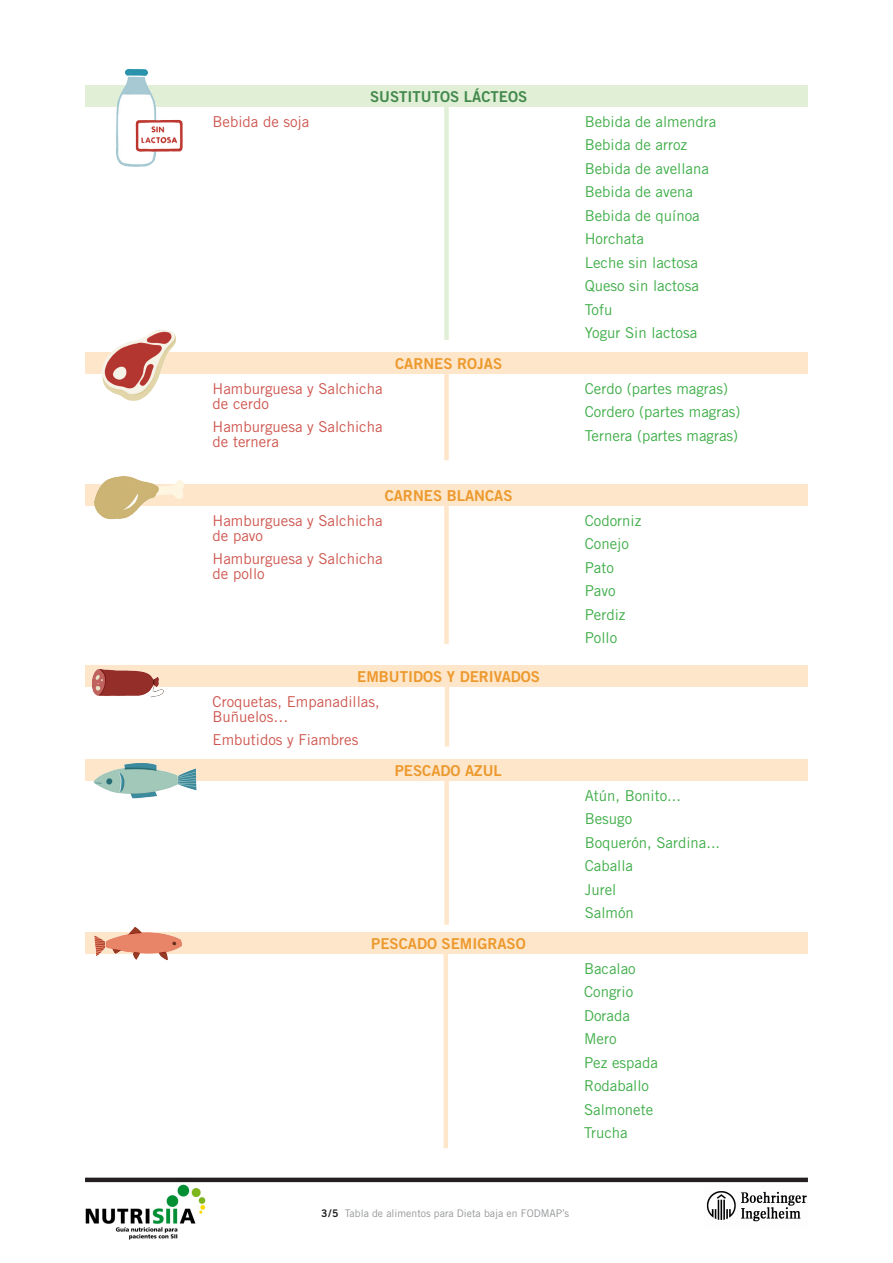
<style>
.page{position:relative;width:893px;height:1263px;background:#fff}
.page>*{position:absolute;margin:0;border:0;box-sizing:border-box;transform-origin:0 0}
.tabla{font:15px "Trade Gothic";color:#40ae49}
.tabla-2{font:15px/15px "Trade Gothic";color:#cf5750}
.t1{font:15px "Trade Gothic Bold Two";color:#ec992d}
.t2{font:15px "Trade Gothic Bold Two";color:#43894d}
.t3{font:10.5px "Trade Gothic";color:#939598}
.s1{font-family:"Trade Gothic Bold Two";color:#231f20}
</style>
<div class="page">
<img style="left:706px;top:1191px;width:101px;height:31px">
<img style="left:85px;top:1182px;width:126px;height:58px">
<div style="left:85px;top:1177px;width:723px;height:5px;background:#231f20"></div>
<div style="left:85px;top:86px;width:723px;height:21px;background:#e1efd6"></div>
<div style="left:444px;top:107px;width:5px;height:233px;background:#e1efd6"></div>
<img style="left:93px;top:69px;width:87px;height:98px">
<img style="left:129px;top:111px;width:54px;height:48px">
<div style="left:85px;top:352px;width:723px;height:22px;background:#fee6ca"></div>
<div style="left:444px;top:374px;width:5px;height:86px;background:#fee6ca"></div>
<img style="left:102px;top:329px;width:74px;height:72px">
<div style="left:85px;top:484px;width:723px;height:21px;background:#fee6ca"></div>
<div style="left:444px;top:505px;width:5px;height:139px;background:#fee6ca"></div>
<img style="left:85px;top:476px;width:110px;height:44px">
<div style="left:85px;top:665px;width:723px;height:22px;background:#fee6ca"></div>
<hr style="left:445px;top:687px;width:4px;height:59px;background:#fee6ca">
<img style="left:92px;top:669px;width:72px;height:29px">
<div style="left:85px;top:759px;width:723px;height:21px;background:#fee6ca"></div>
<img style="left:85px;top:763px;width:123px;height:36px">
<div style="left:444px;top:780px;width:5px;height:145px;background:#fee6ca"></div>
<div style="left:85px;top:932px;width:723px;height:22px;background:#fee6ca"></div>
<hr style="left:444px;top:953px;width:4px;height:195px;background:#fee6ca">
<img style="left:94px;top:927px;width:88px;height:34px">
<p class="t2" style="left:370px;top:88px;width:159px">SUSTITUTOS LÁCTEOS</p>
<p class="tabla-2" style="left:213px;top:114px;width:98px">Bebida de soja</p>
<p class="tabla" style="left:585px;top:113px;width:133px">Bebida de almendra</p>
<p class="tabla" style="left:585px;top:136px;width:104px">Bebida de arroz</p>
<p class="tabla" style="left:585px;top:160px;width:126px">Bebida de avellana</p>
<p class="tabla" style="left:585px;top:183px;width:110px">Bebida de avena</p>
<p class="tabla" style="left:585px;top:207px;width:117px">Bebida de quínoa</p>
<p class="tabla" style="left:585px;top:230px;width:61px">Horchata</p>
<p class="tabla" style="left:585px;top:254px;width:115px">Leche sin lactosa</p>
<p class="tabla" style="left:585px;top:277px;width:116px">Queso sin lactosa</p>
<p class="tabla" style="left:585px;top:301px;width:29px">Tofu</p>
<p class="tabla" style="left:585px;top:324px;width:114px">Yogur Sin lactosa</p>
<p class="t1" style="left:395px;top:354px;width:109px">CARNES ROJAS</p>
<p class="tabla-2" style="left:213px;top:381px;width:171px">Hamburguesa y Salchicha de cerdo</p>
<p class="tabla-2" style="left:213px;top:419px;width:171px">Hamburguesa y Salchicha de ternera</p>
<p class="tabla" style="left:585px;top:379px;width:145px">Cerdo (partes magras)</p>
<p class="tabla" style="left:585px;top:403px;width:157px">Cordero (partes magras)</p>
<p class="tabla" style="left:585px;top:426px;width:155px">Ternera (partes magras)</p>
<p class="t1" style="left:385px;top:486px;width:129px">CARNES BLANCAS</p>
<p class="tabla-2" style="left:213px;top:513px;width:171px">Hamburguesa y Salchicha de pavo</p>
<p class="tabla-2" style="left:213px;top:551px;width:171px">Hamburguesa y Salchicha de pollo</p>
<p class="t1" style="left:357px;top:667px;width:184px">EMBUTIDOS Y DERIVADOS</p>
<p class="tabla-2" style="left:213px;top:694px;width:169px">Croquetas, Empanadillas,<br>Buñuelos…</p>
<p class="tabla-2" style="left:213px;top:732px;width:147px">Embutidos y Fiambres</p>
<p class="t1" style="left:395px;top:761px;width:109px">PESCADO AZUL</p>
<p class="t1" style="left:371px;top:934px;width:156px">PESCADO SEMIGRASO</p>
<p class="tabla" style="left:585px;top:511px;width:58px">Codorniz</p>
<p class="tabla" style="left:585px;top:535px;width:46px">Conejo</p>
<p class="tabla" style="left:585px;top:558px;width:31px">Pato</p>
<p class="tabla" style="left:585px;top:582px;width:32px">Pavo</p>
<p class="tabla" style="left:585px;top:605px;width:42px">Perdiz</p>
<p class="tabla" style="left:585px;top:629px;width:34px">Pollo</p>
<p class="tabla" style="left:585px;top:786px;width:98px">Atún, Bonito...</p>
<p class="tabla" style="left:585px;top:810px;width:49px">Besugo</p>
<p class="tabla" style="left:585px;top:833px;width:137px">Boquerón, Sardina...</p>
<p class="tabla" style="left:585px;top:857px;width:50px">Caballa</p>
<p class="tabla" style="left:585px;top:880px;width:33px">Jurel</p>
<p class="tabla" style="left:585px;top:904px;width:51px">Salmón</p>
<p class="tabla" style="left:584px;top:959px;width:53px">Bacalao</p>
<p class="tabla" style="left:584px;top:983px;width:51px">Congrio</p>
<p class="tabla" style="left:584px;top:1006px;width:47px">Dorada</p>
<p class="tabla" style="left:584px;top:1030px;width:34px">Mero</p>
<p class="tabla" style="left:584px;top:1053px;width:75px">Pez espada</p>
<p class="tabla" style="left:584px;top:1077px;width:67px">Rodaballo</p>
<p class="tabla" style="left:584px;top:1100px;width:71px">Salmonete</p>
<p class="tabla" style="left:584px;top:1124px;width:45px">Trucha</p>
<p class="t3" style="left:321px;top:1207px;width:250px"><span class="s1">3/5</span> Tabla de alimentos para Dieta baja en FODMAP’s</p>
</div>
